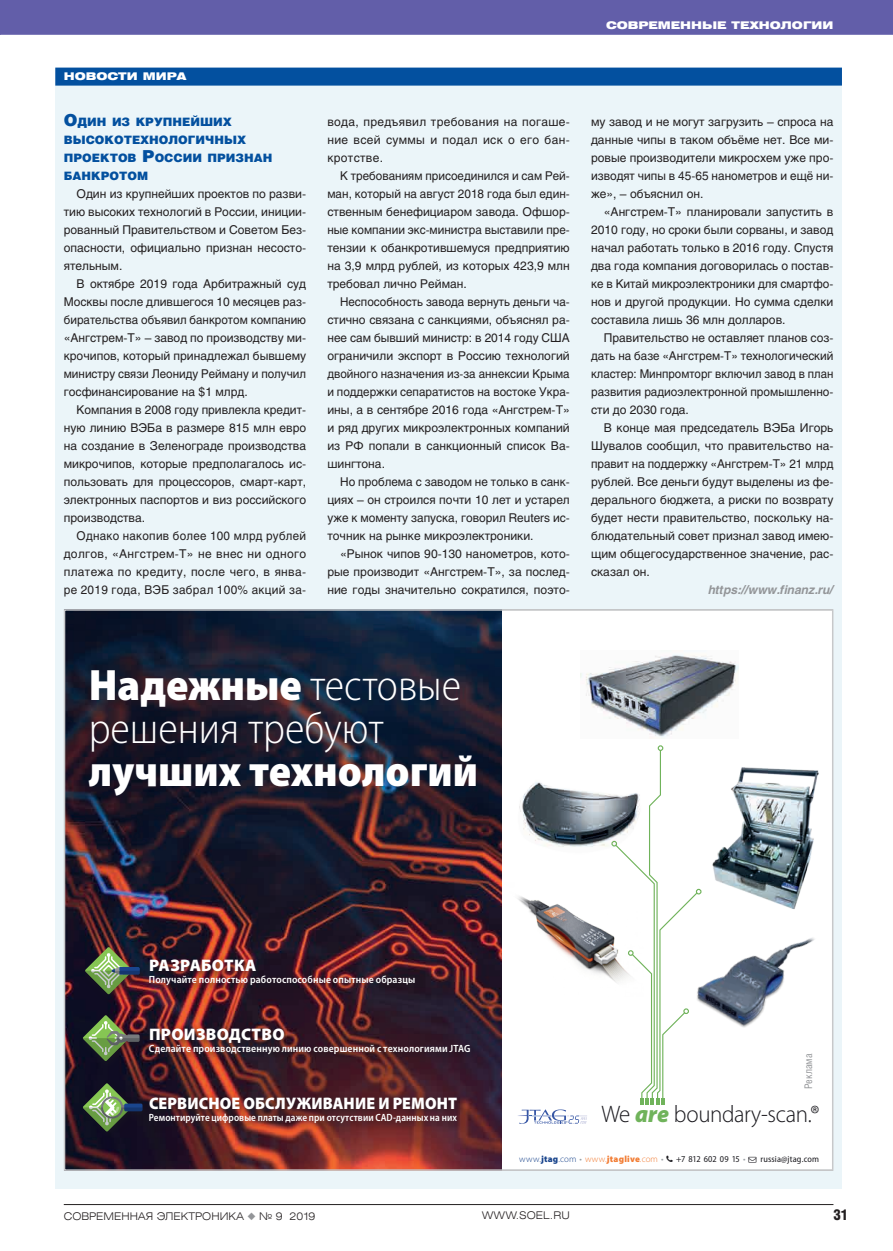
<style>
.page{position:relative;width:893px;height:1251px;background:#fff}
.page>*{position:absolute;margin:0;border:0;box-sizing:border-box;transform-origin:0 0}
.t1{font:300 semi-condensed 44.1px/43px "Myriad Pro";color:#fff}
.t2{font:900 semi-condensed 44.1px "Myriad Pro";color:#fff}
.t3{font:300 23.85px "Myriad Pro";letter-spacing:-.015em;color:#1a191e;scale:.96 1}
.t4{font:900 16.8px "Myriad Pro";letter-spacing:.01em;color:#fff;scale:.95 1}
.t5{font:900 16.8px "Myriad Pro";letter-spacing:.01em;color:#fff}
.t6{font:15px "Helios Cond Black C";color:#231f20}
.t7{font:12px/18px "Helios C";color:#231f20;text-align:justify}
.t8{font:italic 700 12px "Helios C";color:#939598}
.t9{font:11.55px/18px "Helios Black C";color:#03509f}
.t10{font:600 semi-condensed 10.5px "Myriad Pro";letter-spacing:.01em;color:#fff}
.t11{font:600 semi-condensed 10.5px "Myriad Pro";letter-spacing:.01em;color:#fff;scale:.95 1}
.t12{font:10.5px "Helios Ext Light C";color:#231f20}
.t13{font:10.5px "Helios Ext Black C";color:#fff}
.t14{font:10.5px "Helios Cond C";color:#939598}
.t15{font:300 9px "Myriad Pro";letter-spacing:.03em;color:#1a458c}
.t16{font:semi-condensed 9px "Myriad Pro";letter-spacing:.015em;color:#1a191e}
.t17{font:semi-condensed 9px "Myriad Pro";letter-spacing:-.01em;color:#1a191e}
.s1{font-size:16.5px}
.s2{font-weight:900}
.s3{font-weight:900;font-style:italic;color:#70b35b}
.s4{font-weight:400;font-stretch:semi-condensed;color:#9ba0a4}
.s5{color:#f27c33}
.s6{font-weight:900;color:#f27c33}
.s7{color:#9ba0a4}
.s8{color:#939598}
</style>
<div class="page">
<div style="left:0;top:0;width:893px;height:35px;background:#625ea9"></div>
<hr style="left:64px;top:1203px;width:769px;height:1px;background:#231f20">
<div style="left:55px;top:86px;width:787px;height:1102px;background:#ebf5f9"></div>
<div style="left:55px;top:68px;width:787px;height:18px;background:#03509f"></div>
<div style="left:65px;top:609px;width:768px;height:560px;background:#fff"></div>
<img style="left:67px;top:612px;width:434px;height:555px">
<img style="left:580px;top:655px;width:159px;height:83px">
<img style="left:482px;top:878px;width:129px;height:118px">
<img style="left:701px;top:938px;width:114px;height:90px">
<img style="left:501px;top:777px;width:110px;height:87px">
<img style="left:701px;top:767px;width:118px;height:142px">
<svg style="left:519px;top:1109px;width:68px;height:15px"></svg>
<svg style="left:611px;top:745px;width:90px;height:360px"></svg>
<div style="left:80px;top:942px;width:69px;height:61px;background:#1a191e;opacity:.5"></div>
<svg style="left:85px;top:946px;width:55px;height:48px;background:#5b5e4b"></svg>
<div style="left:78px;top:1011px;width:71px;height:59px;background:#1a191e;opacity:.5"></div>
<svg style="left:83px;top:1015px;width:57px;height:45px;background:#595a41"></svg>
<div style="left:78px;top:1079px;width:73px;height:62px;background:#1a191e;opacity:.5"></div>
<svg style="left:83px;top:1083px;width:59px;height:48px;background:#485848"></svg>
<div style="left:144px;top:954px;width:280px;height:40px;background:#1a191e;opacity:.75"></div>
<div style="left:144px;top:1092px;width:322px;height:40px;background:#1a191e;opacity:.75"></div>
<div style="left:144px;top:1023px;width:334px;height:40px;background:#1a191e;opacity:.75"></div>
<p class="t13" style="left:64px;top:70px;width:124px">новости мира</p>
<p class="t9" style="left:64px;top:112px;width:210px"><span class="s1">О</span>дин из крупнейших высокотехнологичных проектов <span class="s1">Р</span>оссии признан банкротом</p>
<p class="t7" style="left:64px;top:185px;width:244px;text-indent:13px">Один из крупнейших проектов по разви&shy;тию высоких технологий в России, иниции&shy;рованный Правительством и Советом Без&shy;опасности, официально признан несосто&shy;ятельным.</p>
<p class="t7" style="left:64px;top:275px;width:244px;text-indent:13px">В октябре 2019 года Арбитражный суд Москвы после длившегося 10 месяцев раз&shy;бирательства объявил банкротом компанию «Ангстрем-Т» – завод по производству ми&shy;крочипов, который принадлежал бывшему министру связи Леониду Рейману и получил госфинансирование на $1 млрд.</p>
<p class="t7" style="left:64px;top:401px;width:244px;text-indent:13px">Компания в 2008 году привлекла кредит&shy;ную линию ВЭБа в размере 815 млн евро на создание в Зеленограде производства микрочипов, которые предполагалось ис&shy;пользовать для процессоров, смарт-карт, электронных паспортов и виз российского производства.</p>
<p class="t7" style="left:64px;top:527px;width:244px;text-indent:13px">Однако накопив более 100 млрд рублей долгов, «Ангстрем-Т» не внес ни одного платежа по кредиту, после чего, в янва&shy;ре 2019 года, ВЭБ забрал 100% акций за-</p>
<p class="t13" style="left:606px;top:19px;width:229px">Современные технологии</p>
<p class="t7" style="left:327px;top:113px;width:244px">вода, предъявил требования на погаше&shy;ние всей суммы и подал иск о его бан&shy;кротстве.</p>
<p class="t7" style="left:327px;top:167px;width:244px;text-indent:13px">К требованиям присоединился и сам Рей&shy;ман, который на август 2018 года был един&shy;ственным бенефициаром завода. Офшор&shy;ные компании экс-министра выставили пре&shy;тензии к обанкротившемуся предприятию на 3,9 млрд рублей, из которых 423,9 млн требовал лично Рейман.</p>
<p class="t7" style="left:327px;top:293px;width:244px;text-indent:13px">Неспособность завода вернуть деньги ча&shy;стично связана с санкциями, объяснял ра&shy;нее сам бывший министр: в 2014 году США ограничили экспорт в Россию технологий двойного назначения из-за аннексии Крыма и поддержки сепаратистов на востоке Укра&shy;ины, а в сентябре 2016 года «Ангстрем-Т» и ряд других микроэлектронных компаний из РФ попали в санкционный список Ва&shy;шингтона.</p>
<p class="t7" style="left:327px;top:473px;width:244px;text-indent:13px">Но проблема с заводом не только в санк&shy;циях – он строился почти 10 лет и устарел уже к моменту запуска, говорил Reuters ис&shy;точник на рынке микроэлектроники.</p>
<p class="t7" style="left:327px;top:545px;width:244px;text-indent:13px">«Рынок чипов 90-130 нанометров, кото&shy;рые производит «Ангстрем-Т», за послед&shy;ние годы значительно сократился, поэто-</p>
<p class="t7" style="left:591px;top:113px;width:244px">му завод и не могут загрузить – спроса на данные чипы в таком объёме нет. Все ми&shy;ровые производители микросхем уже про&shy;изводят чипы в 45-65 нанометров и ещё ни&shy;же», – объяснил он.</p>
<p class="t7" style="left:591px;top:203px;width:244px;text-indent:13px">«Ангстрем-Т» планировали запустить в 2010 году, но сроки были сорваны, и завод начал работать только в 2016 году. Спустя два года компания договорилась о постав&shy;ке в Китай микроэлектроники для смартфо&shy;нов и другой продукции. Но сумма сделки составила лишь 36 млн долларов.</p>
<p class="t7" style="left:591px;top:329px;width:244px;text-indent:13px">Правительство не оставляет планов соз&shy;дать на базе «Ангстрем-Т» технологический кластер: Минпромторг включил завод в план развития радиоэлектронной промышленно&shy;сти до 2030 года.</p>
<p class="t7" style="left:591px;top:419px;width:244px;text-indent:13px">В конце мая председатель ВЭБа Игорь Шувалов сообщил, что правительство на&shy;правит на поддержку «Ангстрем-Т» 21 млрд рублей. Все деньги будут выделены из фе&shy;дерального бюджета, а риски по возврату будет нести правительство, поскольку на&shy;блюдательный совет признал завод имею&shy;щим общегосударственное значение, рас&shy;сказал он.</p>
<p class="t8" style="left:708px;top:583px;width:127px">https://www.finanz.ru/</p>
<h1 class="t1" style="left:89px;top:663px;width:374px"><span class="s2">Надежные</span> тестовые решения требуют</h1>
<h1 class="t2" style="left:89px;top:742px;width:391px">лучших технологий</h1>
<h3 class="t5" style="left:149px;top:953px;width:109px">РАЗРАБОТКА</h3>
<p class="t10" style="left:149px;top:972px;width:268px">Получайте полностью работоспособные опытные образцы</p>
<h3 class="t5" style="left:149px;top:1022px;width:137px">ПРОИЗВОДСТВО</h3>
<p class="t10" style="left:149px;top:1041px;width:323px">Сделайте производственную линию совершенной с технологиями JTAG</p>
<p class="t14" style="left:802px;top:1089px;width:37px;rotate:-90deg">Реклама</p>
<h3 class="t4" style="left:149px;top:1091px;width:326px">СЕРВИСНОЕ ОБСЛУЖИВАНИЕ И РЕМОНТ</h3>
<p class="t11" style="left:149px;top:1110px;width:326px">Ремонтируйте цифровые платы даже при отсутствии CAD-данных на них</p>
<h2 class="t3" style="left:601px;top:1099px;width:229px">We <span class="s3">are</span> boundary-scan.®</h2>
<p class="t15" style="left:519px;top:1152px;width:146px">www.<span class="s2">jtag</span>.com <span class="s4">•</span> <span class="s5">www.</span><span class="s6">jtaglive</span><span class="s5">.com</span> <span class="s4">•</span></p>
<p class="t17" style="left:676px;top:1152px;width:71px">+7 812 602 09 15 <span class="s7">•</span></p>
<p class="t16" style="left:761px;top:1152px;width:60px">russia@jtag.com</p>
<p class="t12" style="left:64px;top:1208px;width:253px">СОВРЕМЕННАЯ ЭЛЕКТРОНИКА <span class="s8">◆</span> № 9 2019</p>
<p class="t12" style="left:482px;top:1208px;width:89px">WWW.SOEL.RU</p>
<p class="t6" style="left:833px;top:1205px;width:17px">31</p>
</div>
